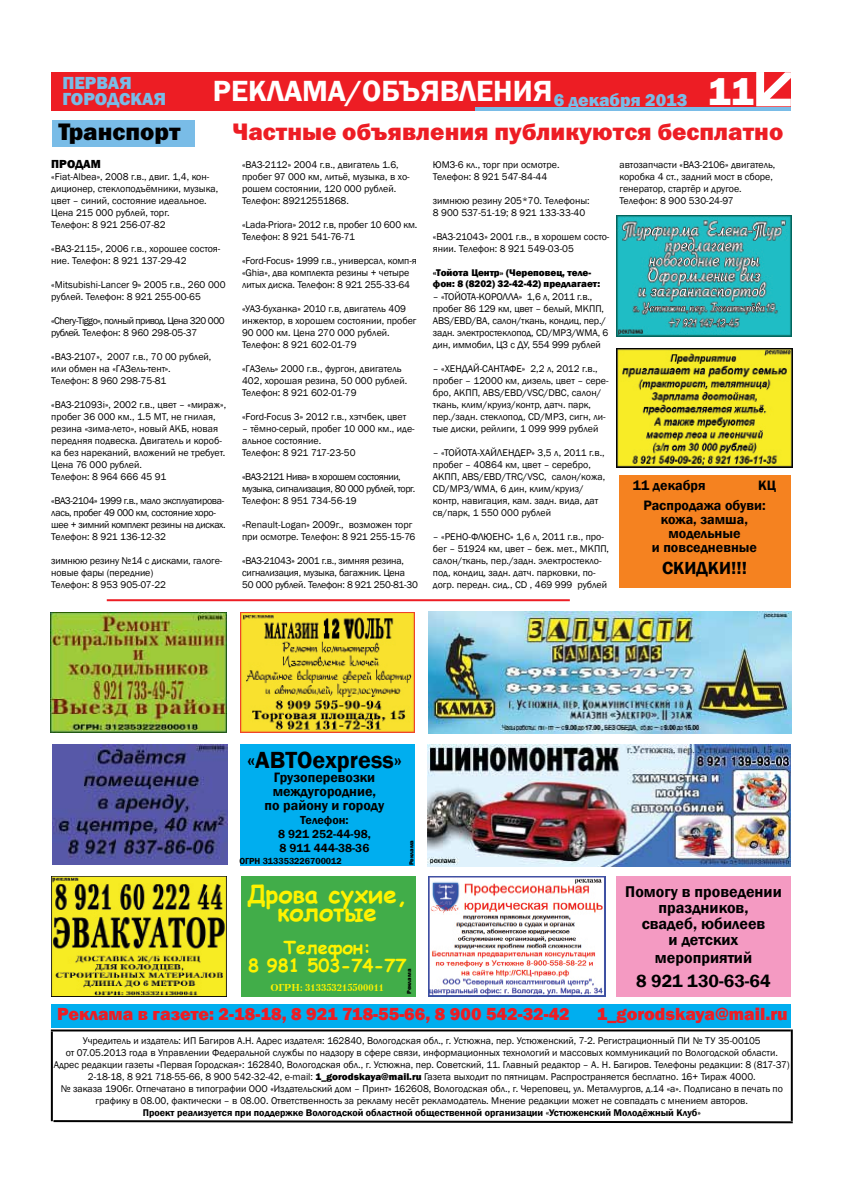
<style>
.page{position:relative;width:842px;height:1191px;background:#fff}
.page>*{position:absolute;margin:0;border:0;box-sizing:border-box;transform-origin:0 0}
.t1{font:800 40px "Franklin Gothic";color:#fff}
.t2{font:600 30px "Franklin Gothic";color:#fff}
.t3{font:24px "Franklin Gothic Heavy C";color:#ed1d24}
.t4{font:700 24px/18px "Comic Sans MS";color:#fff200;text-align:center}
.t5{font:600 24px "Franklin Gothic";color:#000}
.t6{font:24px "Franklin Gothic Heavy C";color:#000}
.t7{font:800 18px "Franklin Gothic";color:#ed1d24}
.t8{font:600 18px "Franklin Gothic";color:#000}
.t9{font:700 18px/18px "Comic Sans MS";color:#fff200;text-align:center}
.t10{font:800 18px/16px "Franklin Gothic";color:#79bce7}
.t11{font:600 16px/16px "Franklin Gothic";color:#000;text-align:center}
.t12{font:600 14px/14px "Franklin Gothic";color:#000;text-align:center}
.t13{font:600 12px/14px "Franklin Gothic";color:#000;text-align:center}
.t14{font:800 12px "Franklin Gothic";color:#000}
.t15{font:10px/12px "Franklin Gothic";color:#000}
.t16{font:10px/12px "Franklin Gothic";letter-spacing:-.03em;color:#000}
.t17{font:600 10px "Franklin Gothic";color:#000}
.t18{font:10px/12px "Franklin Gothic";letter-spacing:-.02em;color:#000}
.t19{font:10px/12px "Franklin Gothic";letter-spacing:-.04em;color:#000}
.t20{font:10px/12px "Franklin Gothic";letter-spacing:-.05em;color:#000}
.t21{font:800 10px/10.8px "Franklin Gothic";color:#000}
.t22{font:700 10px "Petersburg C";color:#fff200}
.t23{font:600 9px "Franklin Gothic";color:#000}
.t24{font:800 6px "Franklin Gothic";color:#000}
.s1{font-weight:800}
</style>
<div class="page">
<div style="left:51px;top:72px;width:740px;height:39px;background:#ed1d24"></div>
<svg style="left:756px;top:72px;width:35px;height:34px"></svg>
<hr style="left:475px;top:108px;width:316px;height:3px;background:#79bce7">
<div style="left:619px;top:476px;width:172px;height:112px;background:#f58220"></div>
<hr style="left:51px;top:1029px;width:740px;height:2px;background:#000">
<hr style="left:51px;top:1031px;width:2px;height:90px;background:#000">
<hr style="left:791px;top:1029px;width:2px;height:91px;background:#000">
<svg style="left:51px;top:1119px;width:742px;height:5px"></svg>
<div style="left:52px;top:1003px;width:739px;height:24px;background:#00aeef"></div>
<div style="left:53px;top:120px;width:142px;height:26px;background:#79bce7"></div>
<img style="left:52px;top:877px;width:175px;height:119px">
<div style="left:240px;top:744px;width:175px;height:121px;background:#00aeef"></div>
<div style="left:241px;top:876px;width:174px;height:120px;background:#41ad49"></div>
<img style="left:428px;top:877px;width:177px;height:119px">
<img style="left:241px;top:612px;width:173px;height:120px">
<img style="left:50px;top:612px;width:177px;height:120px">
<div style="left:616px;top:876px;width:175px;height:120px;background:#f49ac2"></div>
<hr style="left:107px;top:599px;width:463px;height:2px;background:#ed1d24">
<img style="left:616px;top:348px;width:177px;height:120px">
<img style="left:617px;top:215px;width:175px;height:121px">
<img style="left:428px;top:611px;width:363px;height:122px">
<img style="left:428px;top:744px;width:363px;height:122px">
<img style="left:52px;top:744px;width:176px;height:120px">
<h3 class="t10" style="left:62px;top:75px;width:105px">ПЕРВАЯ<br>ГОРОДСКАЯ</h3>
<h2 class="t2" style="left:213px;top:73px;width:476px">РЕКЛАМА/ОБЪЯВЛЕНИЯ<sub>6</sub> <sub>декабря</sub> <sub>2013</sub></h2>
<h1 class="t1" style="left:707px;top:66px;width:48px">11</h1>
<h3 class="t3" style="left:232px;top:118px;width:552px">Частные объявления публикуются бесплатно</h3>
<p class="t15" style="left:619px;top:159px;width:157px">автозапчасти «ВАЗ-2106» двигатель, коробка 4 ст., задний мост в сборе, генератор, стартёр и другое.<br>Телефон: 8 900 530-24-97</p>
<h3 class="t6" style="left:59px;top:118px;width:124px">Транспорт</h3>
<p class="t14" style="left:51px;top:156px;width:51px">ПРОДАМ</p>
<p class="t15" style="left:51px;top:171px;width:168px">«Fiat-Albea», 2008 г.в., двиг. 1,4, кон&shy;диционер, стеклоподъёмники, музыка, цвет – синий, состояние идеальное.<br>Цена 215 000 рублей, торг.<br>Телефон: 8 921 256-07-82</p>
<p class="t15" style="left:51px;top:243px;width:171px">«ВАЗ-2115», 2006 г.в., хорошее состоя&shy;ние. Телефон: 8 921 137-29-42</p>
<p class="t15" style="left:51px;top:279px;width:176px">«Mitsubishi-Lancer 9» 2005 г.в., 260 000 рублей. Телефон: 8 921 255-00-65</p>
<p class="t20" style="left:51px;top:315px;width:175px">«Chery-Tiggo», полный привод. Цена 320 000 рублей. Телефон: 8 960 298-05-37</p>
<p class="t15" style="left:51px;top:351px;width:162px">«ВАЗ-2107», 2007 г.в., 70 00 рублей, или обмен на «ГАЗель-тент».<br>Телефон: 8 960 298-75-81</p>
<p class="t15" style="left:51px;top:399px;width:176px">«ВАЗ-21093i», 2002 г.в., цвет – «мираж», пробег 36 000 км., 1.5 МТ, не гнилая, резина «зима-лето», новый АКБ, новая передняя подвеска. Двигатель и короб&shy;ка без нареканий, вложений не требует.<br>Цена 76 000 рублей.<br>Телефон: 8 964 666 45 91</p>
<p class="t16" style="left:51px;top:495px;width:176px">«ВАЗ-2104» 1999 г.в., мало эксплуатирова&shy;лась, пробег 49 000 км, состояние хоро&shy;шее + зимний комплект резины на дисках.<br>Телефон: 8 921 136-12-32</p>
<p class="t15" style="left:51px;top:555px;width:172px">зимнюю резину №14 с дисками, галоге&shy;новые фары (передние)<br>Телефон: 8 953 905-07-22</p>
<p class="t15" style="left:242px;top:159px;width:169px">«ВАЗ-2112» 2004 г.в., двигатель 1.6, пробег 97 000 км, литьё, музыка, в хо&shy;рошем состоянии, 120 000 рублей.<br>Телефон: 89212551868.</p>
<p class="t15" style="left:242px;top:219px;width:177px">«Lada-Priora» 2012 г.в, пробег 10 600 км.<br>Телефон: 8 921 541-76-71</p>
<p class="t15" style="left:242px;top:255px;width:176px">«Ford-Focus» 1999 г.в., универсал, комп-я «Ghia», два комплекта резины + четыре литых диска. Телефон: 8 921 255-33-64</p>
<p class="t15" style="left:242px;top:303px;width:176px">«УАЗ-буханка» 2010 г.в, двигатель 409 инжектор, в хорошем состоянии, пробег 90 000 км. Цена 270 000 рублей.<br>Телефон: 8 921 602-01-79</p>
<p class="t15" style="left:242px;top:363px;width:167px">«ГАЗель» 2000 г.в., фургон, двигатель<br>402, хорошая резина, 50 000 рублей.<br>Телефон: 8 921 602-01-79</p>
<p class="t15" style="left:242px;top:411px;width:166px">«Ford-Focus 3» 2012 г.в., хэтчбек, цвет</p>
<p class="t15" style="left:242px;top:423px;width:174px">– тёмно-серый, пробег 10 000 км., иде&shy;альное состояние.<br>Телефон: 8 921 717-23-50</p>
<p class="t19" style="left:242px;top:471px;width:175px">«ВАЗ-2121 Нива» в хорошем состоянии, музыка, сигнализация, 80 000 рублей, торг.<br>Телефон: 8 951 734-56-19</p>
<p class="t15" style="left:242px;top:519px;width:175px">«Renault-Logan» 2009г., возможен торг при осмотре. Телефон: 8 921 255-15-76</p>
<p class="t18" style="left:242px;top:555px;width:177px">«ВАЗ-21043» 2001 г.в., зимняя резина, сигнализация, музыка, багажник. Цена<br>50 000 рублей. Телефон: 8 921 250-81-30</p>
<p class="t15" style="left:433px;top:159px;width:128px">ЮМЗ-6 кл., торг при осмотре.<br>Телефон: 8 921 547-84-44</p>
<p class="t15" style="left:433px;top:195px;width:158px">зимнюю резину 205*70. Телефоны:<br>8 900 537-51-19; 8 921 133-33-40</p>
<p class="t15" style="left:433px;top:231px;width:178px">«ВАЗ-21043» 2001 г.в., в хорошем состо&shy;янии. Телефон: 8 921 549-03-05</p>
<p class="t21" style="left:433px;top:267px;width:169px">«Тойота Центр» (Череповец, теле&shy;фон: 8 (8202) 32-42-42) предлагает:</p>
<p class="t15" style="left:433px;top:291px;width:177px">– «ТОЙОТА-КОРОЛЛА» 1,6 л, 2011 г.в., пробег 86 129 км, цвет – белый, МКПП, ABS/EBD/BA, салон/ткань, кондиц, пер./ задн. электростеклопод, CD/MP3/WMA, 6 дин, иммобил, ЦЗ с ДУ, 554 999 рублей</p>
<p class="t15" style="left:433px;top:363px;width:177px">– «ХЕНДАЙ-САНТАФЕ» 2,2 л, 2012 г.в., пробег – 12000 км, дизель, цвет – сере&shy;бро, АКПП, ABS/EBD/VSC/DBC, салон/ ткань, клим/круиз/контр, датч. парк, пер./задн. стеклопод, CD/MP3, сигн, ли&shy;тые диски, рейлиги, 1 099 999 рублей</p>
<p class="t15" style="left:433px;top:447px;width:174px">– «ТОЙОТА-ХАЙЛЕНДЕР» 3,5 л, 2011 г.в., пробег – 40864 км, цвет – серебро, АКПП, ABS/EBD/TRC/VSC, салон/кожа, CD/MP3/WMA, 6 дин, клим/круиз/ контр, навигация, кам. задн. вида, дат св/парк, 1 550 000 рублей</p>
<p class="t15" style="left:433px;top:531px;width:178px">– «РЕНО-ФЛЮЕНС» 1,6 л, 2011 г.в., про&shy;бег – 51924 км, цвет – беж. мет., МКПП, салон/ткань, пер./задн. электростекло&shy;под, кондиц, задн. датч. парковки, по&shy;догр. передн. сид., CD , 469 999 рублей</p>
<h3 class="t12" style="left:633px;top:478px;width:74px">11 декабря</h3>
<h3 class="t12" style="left:643px;top:475px;width:134px;line-height:19.7px;text-align:left;text-indent:115px">КЦ<br>Распродажа обуви:</h3>
<h3 class="t12" style="left:652px;top:512px;width:107px">кожа, замша, модельные<br>и повседневные</h3>
<h3 class="t8" style="left:662px;top:557px;width:86px">СКИДКИ!!!</h3>
<h3 class="t5" style="left:247px;top:745px;width:156px">«ABTOexpress»</h3>
<h3 class="t12" style="left:265px;top:770px;width:121px">Грузоперевозки междугородние, по району и городу</h3>
<p class="t13" style="left:278px;top:812px;width:94px">Телефон:<br>8 921 252-44-98,<br>8 911 444-38-36</p>
<p class="t23" style="left:239px;top:855px;width:104px">ОГРН 313353226700012</p>
<h3 class="t4" style="left:247px;top:885px;width:162px">Дрова сухие, колотые</h3>
<h3 class="t9" style="left:248px;top:937px;width:160px">Телефон:<br>8 981 503-74-77</h3>
<p class="t22" style="left:270px;top:980px;width:115px">ОГРН: 313353215500011</p>
<p class="t24" style="left:408px;top:865px;width:27px;rotate:-90deg">Реклама</p>
<p class="t24" style="left:405px;top:994px;width:27px;rotate:-90deg">Реклама</p>
<h3 class="t11" style="left:625px;top:883px;width:158px">Помогу в проведении праздников,<br>свадеб, юбилеев<br>и детских</h3>
<h3 class="t11" style="left:655px;top:949px;width:99px">мероприятий</h3>
<h3 class="t8" style="left:636px;top:969px;width:136px">8 921 130-63-64</h3>
<h3 class="t7" style="left:57px;top:1002px;width:514px">Реклама в газете: 2-18-18, 8 921 718-55-66, 8 900 542-32-42</h3>
<h3 class="t7" style="left:597px;top:1002px;width:192px">1_gorodskaya@mail.ru</h3>
<p class="t15" style="left:54px;top:1035px;width:738px;text-align:center">Учредитель и издатель: ИП Багиров А.Н. Адрес издателя: 162840, Вологодская обл., г. Устюжна, пер. Устюженский, 7-2. Регистрационный ПИ № ТУ 35-00105<br>от 07.05.2013 года в Управлении Федеральной службы по надзору в сфере связи, информационных технологий и массовых коммуникаций по Вологодской области.<br>Адрес редакции газеты «Первая Городская»: 162840, Вологодская обл., г. Устюжна, пер. Советский, 11. Главный редактор – А. Н. Багиров. Телефоны редакции: 8 (817-37)<br>2-18-18, 8 921 718-55-66, 8 900 542-32-42, e-mail: <span class="s1">1_gorodskaya@mail.ru</span> Газета выходит по пятницам. Распространяется бесплатно. 16+ Тираж 4000.<br>№ заказа 1906г. Отпечатано в типографии ООО «Издательский дом – Принт» 162608, Вологодская обл., г. Череповец, ул. Металлургов, д.14 «а». Подписано в печать по графику в 08.00, фактически – в 08.00. Ответственность за рекламу несёт рекламодатель. Мнение редакции может не совпадать с мнением авторов.</p>
<p class="t17" style="left:143px;top:1106px;width:559px">Проект реализуется при поддержке Вологодской областной общественной организации «Устюженский Молодёжный Клуб»</p>
</div>
